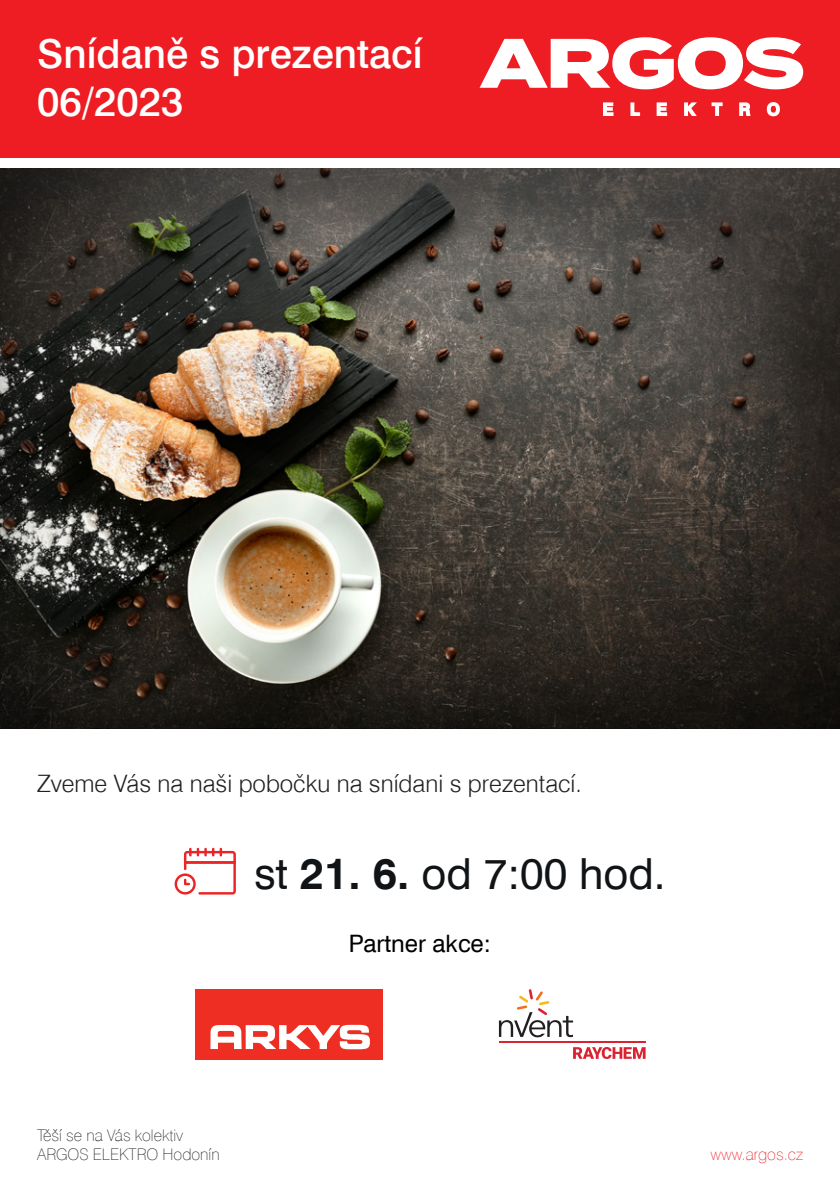
<style>
.page{position:relative;width:840px;height:1191px;background:#fff}
.page>*{position:absolute;margin:0;border:0;box-sizing:border-box;transform-origin:0 0}
.t1{font:42.8px "Swiss 721 TL";color:#111416}
.t2{font:500 40px/48px "Swiss 721 TL";color:#fff}
.t3{font:300 24px "Swiss 721 TL";color:#231f20}
.t4{font:24px "Swiss 721 TL";color:#000001}
.t5{font:100 16px/19.2px "Swiss 721 TL";color:#231f20}
.t6{font:100 16px "Swiss 721 TL";color:#ee1d23}
.s1{font-weight:700}
</style>
<div class="page">
<div style="left:0;top:0;width:839px;height:157px;background:#ee1d23"></div>
<svg style="left:479px;top:37px;width:323px;height:52px"></svg>
<svg style="left:603px;top:102px;width:11px;height:14px"></svg>
<svg style="left:630px;top:102px;width:10px;height:14px"></svg>
<svg style="left:656px;top:102px;width:11px;height:14px"></svg>
<svg style="left:684px;top:102px;width:13px;height:14px"></svg>
<svg style="left:711px;top:102px;width:12px;height:14px"></svg>
<svg style="left:739px;top:102px;width:12px;height:14px"></svg>
<svg style="left:766px;top:102px;width:14px;height:15px"></svg>
<svg style="left:174px;top:848px;width:62px;height:46px"></svg>
<img style="left:0;top:169px;width:839px;height:559px">
<svg style="left:573px;top:1047px;width:72px;height:12px"></svg>
<hr style="left:498px;top:1041px;width:147px;height:1px;background:#db2230">
<svg style="left:498px;top:989px;width:74px;height:48px"></svg>
<div style="left:196px;top:989px;width:187px;height:70px;background:#ee2e22"></div>
<svg style="left:210px;top:1024px;width:160px;height:25px"></svg>
<h2 class="t2" style="left:37px;top:28px;width:386px">Snídaně s prezentací<br>06/2023</h2>
<p class="t3" style="left:37px;top:768px;width:546px">Zveme Vás na naši pobočku na snídani s prezentací.</p>
<h1 class="t1" style="left:254px;top:847px;width:412px">st <span class="s1">21. 6.</span> od 7:00 hod.</h1>
<p class="t4" style="left:349px;top:928px;width:143px">Partner akce:</p>
<p class="t5" style="left:37px;top:1124px;width:184px">Těší se na Vás kolektiv<br>ARGOS ELEKTRO Hodonín</p>
<p class="t6" style="left:710px;top:1144px;width:94px">www.argos.cz</p>
</div>
